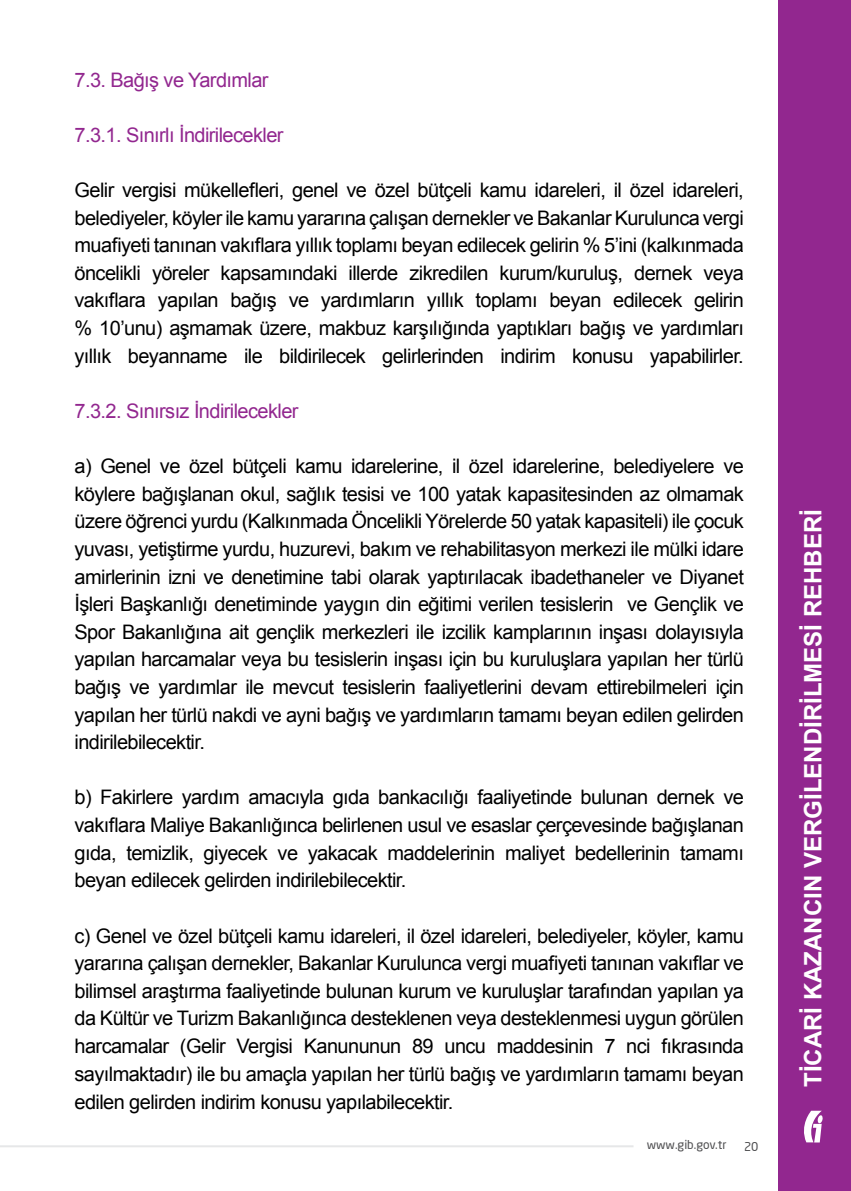
<style>
.page{position:relative;width:851px;height:1191px;background:#fff}
.page>*{position:absolute;margin:0;border:0;box-sizing:border-box;transform-origin:0 0}
.t1{font:700 24px "Arial";color:#fff}
.t2{font:20px/27.6px "Arial";letter-spacing:-.03em;color:#000;text-align:justify}
.t3{font:20px "Arial";letter-spacing:-.03em;color:#92278f}
.t4{font:12px "Neo Sans Pro";color:#4d4d4f}
</style>
<div class="page">
<div style="left:778px;top:0;width:72px;height:1191px;background:#92278f"></div>
<hr style="left:0;top:1145px;width:633px;height:2px;background:#e6e7e8">
<svg style="left:804px;top:1110px;width:18px;height:32px"></svg>
<p class="t3" style="left:75px;top:66px;width:195px">7.3. Bağış ve Yardımlar</p>
<p class="t3" style="left:75px;top:122px;width:210px">7.3.1. Sınırlı İndirilecekler</p>
<p class="t2" style="left:75px;top:176px;width:670px">Gelir vergisi mükellefleri, genel ve özel bütçeli kamu idareleri, il özel idareleri, belediyeler, köyler ile kamu yararına çalışan dernekler ve Bakanlar Kurulunca vergi muafiyeti tanınan vakıflara yıllık toplamı beyan edilecek gelirin % 5’ini (kalkınmada öncelikli yöreler kapsamındaki illerde zikredilen kurum/kuruluş, dernek veya vakıflara yapılan bağış ve yardımların yıllık toplamı beyan edilecek gelirin</p>
<p class="t2" style="left:75px;top:314px;width:670px">% 10’unu) aşmamak üzere, makbuz karşılığında yaptıkları bağış ve yardımları yıllık beyanname ile bildirilecek gelirlerinden indirim konusu yapabilirler.</p>
<p class="t3" style="left:75px;top:398px;width:225px">7.3.2. Sınırsız İndirilecekler</p>
<p class="t2" style="left:75px;top:452px;width:670px">a) Genel ve özel bütçeli kamu idarelerine, il özel idarelerine, belediyelere ve köylere bağışlanan okul, sağlık tesisi ve 100 yatak kapasitesinden az olmamak üzere öğrenci yurdu (Kalkınmada Öncelikli Yörelerde 50 yatak kapasiteli) ile çocuk yuvası, yetiştirme yurdu, huzurevi, bakım ve rehabilitasyon merkezi ile mülki idare amirlerinin izni ve denetimine tabi olarak yaptırılacak ibadethaneler ve Diyanet İşleri Başkanlığı denetiminde yaygın din eğitimi verilen tesislerin ve Gençlik ve Spor Bakanlığına ait gençlik merkezleri ile izcilik kamplarının inşası dolayısıyla yapılan harcamalar veya bu tesislerin inşası için bu kuruluşlara yapılan her türlü bağış ve yardımlar ile mevcut tesislerin faaliyetlerini devam ettirebilmeleri için yapılan her türlü nakdi ve ayni bağış ve yardımların tamamı beyan edilen gelirden indirilebilecektir.</p>
<p class="t2" style="left:75px;top:784px;width:670px">b) Fakirlere yardım amacıyla gıda bankacılığı faaliyetinde bulunan dernek ve vakıflara Maliye Bakanlığınca belirlenen usul ve esaslar çerçevesinde bağışlanan gıda, temizlik, giyecek ve yakacak maddelerinin maliyet bedellerinin tamamı beyan edilecek gelirden indirilebilecektir.</p>
<p class="t2" style="left:75px;top:922px;width:670px">c) Genel ve özel bütçeli kamu idareleri, il özel idareleri, belediyeler, köyler, kamu yararına çalışan dernekler, Bakanlar Kurulunca vergi muafiyeti tanınan vakıflar ve bilimsel araştırma faaliyetinde bulunan kurum ve kuruluşlar tarafından yapılan ya da Kültür ve Turizm Bakanlığınca desteklenen veya desteklenmesi uygun görülen harcamalar (Gelir Vergisi Kanununun 89 uncu maddesinin 7 nci fıkrasında sayılmaktadır) ile bu amaçla yapılan her türlü bağış ve yardımların tamamı beyan edilen gelirden indirim konusu yapılabilecektir.</p>
<p class="t4" style="left:646px;top:1137px;width:81px">www.gib.gov.tr</p>
<p class="t4" style="left:743px;top:1139px;width:16px">20</p>
<p class="t1" style="left:796px;top:1086px;width:579px;rotate:-90deg">TİCARİ KAZANCIN VERGİLENDİRİLMESİ REHBERİ</p>
</div>
